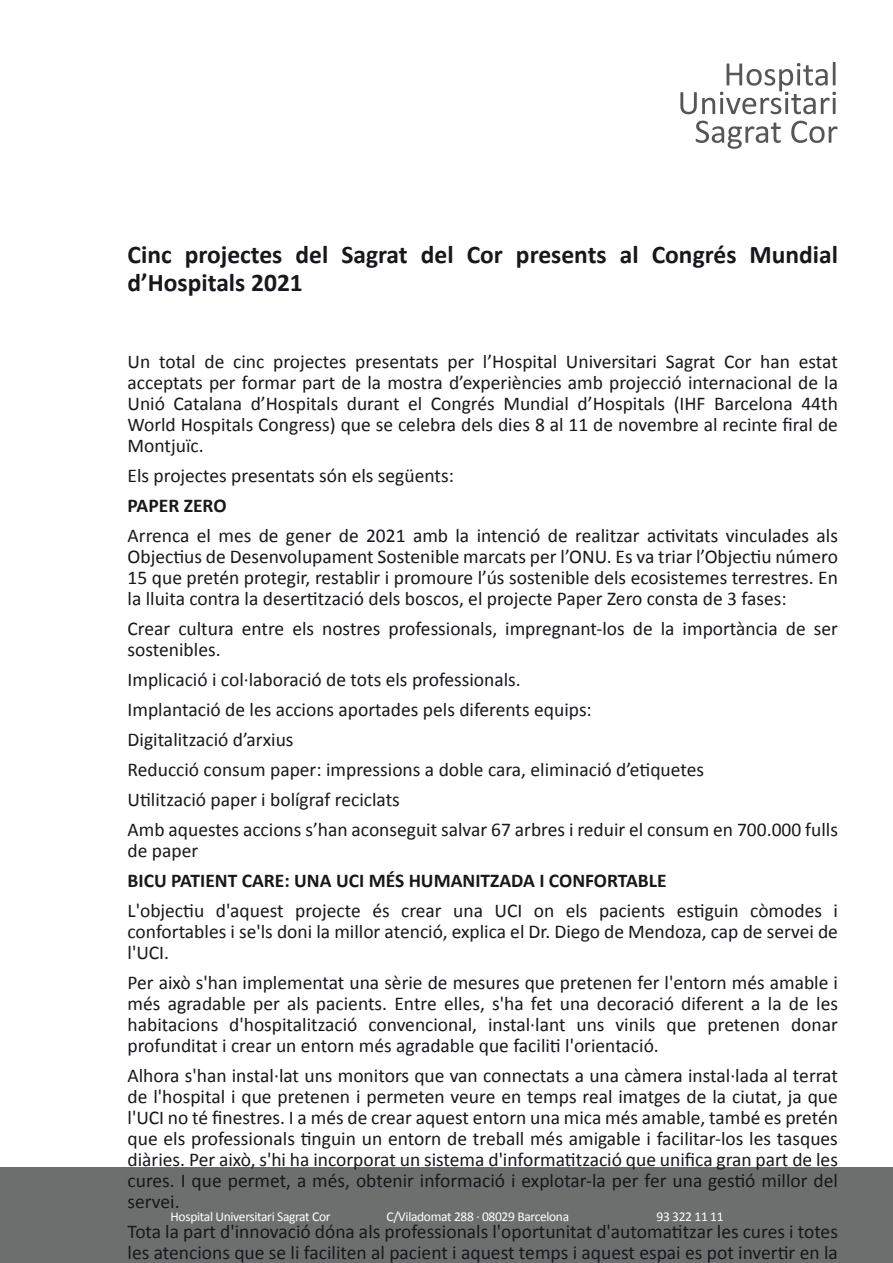
<style>
.page{position:relative;width:893px;height:1263px;background:#fff}
.page>*{position:absolute;margin:0;border:0;box-sizing:border-box;transform-origin:0 0}
.t1{font:700 25.5px/28.5px "Calibri";color:#17171d}
.t2{font:19.5px/21px "Calibri";color:#17171d;text-align:justify}
.t3{font:700 19.5px "Calibri";color:#17171d}
.t4{font:13.5px "Calibri";letter-spacing:-.025em;color:#fff}
</style>
<div class="page">
<div style="left:0;top:1167px;width:893px;height:96px;background:#6d6f6f"></div>
<svg style="left:680px;top:62px;width:156px;height:52px"></svg>
<svg style="left:696px;top:121px;width:85px;height:28px"></svg>
<svg style="left:791px;top:121px;width:46px;height:22px"></svg>
<h1 class="t1" style="left:128px;top:240px;width:712px">Cinc projectes del Sagrat del Cor presents al Congrés Mundial d’Hospitals 2021</h1>
<p class="t2" style="left:128px;top:351px;width:712px">Un total de cinc projectes presentats per l’Hospital Universitari Sagrat Cor han estat acceptats per formar part de la mostra d’experiències amb projecció internacional de la Unió Catalana d’Hospitals durant el Congrés Mundial d’Hospitals (IHF Barcelona 44th World Hospitals Congress) que se celebra dels dies 8 al 11 de novembre al recinte firal de Montjuïc.</p>
<p class="t2" style="left:128px;top:465px;width:328px">Els projectes presentats són els següents:</p>
<p class="t3" style="left:128px;top:493px;width:100px">PAPER ZERO</p>
<p class="t2" style="left:128px;top:525px;width:712px">Arrenca el mes de gener de 2021 amb la intenció de realitzar activitats vinculades als Objectius de Desenvolupament Sostenible marcats per l’ONU. Es va triar l’Objectiu número 15 que pretén protegir, restablir i promoure l’ús sostenible dels ecosistemes terrestres. En la lluita contra la desertització dels boscos, el projecte Paper Zero consta de 3 fases:</p>
<p class="t2" style="left:128px;top:618px;width:712px">Crear cultura entre els nostres professionals, impregnant-los de la importància de ser sostenibles.</p>
<p class="t2" style="left:128px;top:665px;width:712px;line-height:30px;text-align:left">Implicació i col·laboració de tots els professionals.<br>Implantació de les accions aportades pels diferents equips:<br>Digitalització d’arxius<br>Reducció consum paper: impressions a doble cara, eliminació d’etiquetes<br>Utilització paper i bolígraf reciclats<br>Amb aquestes accions s’han aconseguit salvar 67 arbres i reduir el consum en 700.000 fulls</p>
<p class="t2" style="left:128px;top:840px;width:72px">de paper</p>
<p class="t3" style="left:128px;top:868px;width:540px">BICU PATIENT CARE: UNA UCI MÉS HUMANITZADA I CONFORTABLE</p>
<p class="t2" style="left:128px;top:900px;width:712px">L'objectiu d'aquest projecte és crear una UCI on els pacients estiguin còmodes i confortables i se'ls doni la millor atenció, explica el Dr. Diego de Mendoza, cap de servei de l'UCI.</p>
<p class="t2" style="left:128px;top:972px;width:712px">Per això s'han implementat una sèrie de mesures que pretenen fer l'entorn més amable i més agradable per als pacients. Entre elles, s'ha fet una decoració diferent a la de les habitacions d'hospitalització convencional, instal·lant uns vinils que pretenen donar profunditat i crear un entorn més agradable que faciliti l'orientació.</p>
<p class="t2" style="left:128px;top:1065px;width:712px">Alhora s'han instal·lat uns monitors que van connectats a una càmera instal·lada al terrat de l'hospital i que pretenen i permeten veure en temps real imatges de la ciutat, ja que l'UCI no té finestres. I a més de crear aquest entorn una mica més amable, també es pretén que els professionals tinguin un entorn de treball més amigable i facilitar-los les tasques diàries. Per això, s'hi ha incorporat un sistema d'informatització que unifica gran part de les cures. I que permet, a més, obtenir informació i explotar-la per fer una gestió millor del servei.</p>
<p class="t2" style="left:128px;top:1221px;width:712px">Tota la part d'innovació dóna als professionals l'oportunitat d'automatitzar les cures i totes les atencions que se li faciliten al pacient i aquest temps i aquest espai es pot invertir en la</p>
<p class="t4" style="left:171px;top:1208px;width:161px">Hospital Universitari Sagrat Cor</p>
<p class="t4" style="left:387px;top:1208px;width:184px">C/Viladomat 288 · 08029 Barcelona</p>
<p class="t4" style="left:656px;top:1208px;width:69px">93 322 11 11</p>
</div>
